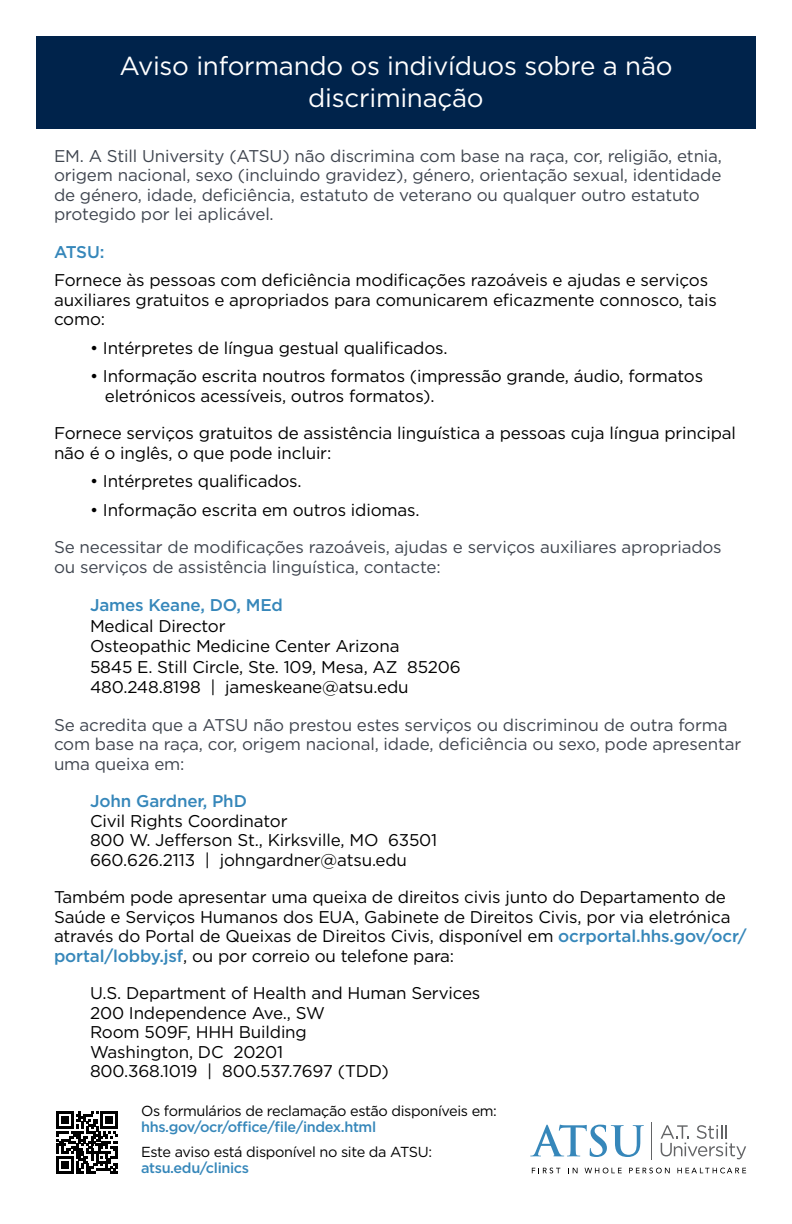
<style>
.page{position:relative;width:792px;height:1224px;background:#fff}
.page>*{position:absolute;margin:0;border:0;box-sizing:border-box;transform-origin:0 0}
.t1{font:26px/32px "Gotham";letter-spacing:-.01em;color:#fff;text-align:center}
.t2{font:17px/19.4px "Gotham";letter-spacing:-.01em;color:#000}
.t3{font:17px/19.4px "Gotham";letter-spacing:-.01em;color:#3f454f}
.t4{font:500 17px "Gotham";letter-spacing:-.01em;color:#3687ba}
.t5{font:14.4px "Gotham";letter-spacing:-.025em;color:#000}
.t6{font:500 14.4px "Gotham";letter-spacing:-.025em;color:#3687ba}
.s1{font-weight:500;color:#3687ba}
</style>
<div class="page">
<div style="left:36px;top:36px;width:720px;height:92px;background:#00234b"></div>
<svg style="left:530px;top:1125px;width:114px;height:32px"></svg>
<svg style="left:661px;top:1125px;width:85px;height:34px"></svg>
<hr style="left:651px;top:1122px;width:1px;height:37px;background:#636466">
<svg style="left:532px;top:1168px;width:28px;height:5px"></svg>
<svg style="left:568px;top:1168px;width:10px;height:5px"></svg>
<svg style="left:585px;top:1168px;width:37px;height:5px"></svg>
<svg style="left:629px;top:1168px;width:41px;height:5px"></svg>
<svg style="left:677px;top:1168px;width:69px;height:5px"></svg>
<svg style="left:56px;top:1112px;width:62px;height:61px"></svg>
<div style="left:61px;top:1161px;width:8px;height:8px;background:#000"></div>
<h1 class="t1" style="left:119px;top:50px;width:555px">Aviso informando os indivíduos sobre a não discriminação</h1>
<p class="t3" style="left:54px;top:146px;width:670px">EM. A Still University (ATSU) não discrimina com base na raça, cor, religião, etnia, origem nacional, sexo (incluindo gravidez), género, orientação sexual, identidade de género, idade, deficiência, estatuto de veterano ou qualquer outro estatuto protegido por lei aplicável.</p>
<p class="t4" style="left:54px;top:241px;width:52px">ATSU:</p>
<p class="t2" style="left:54px;top:270px;width:665px">Fornece às pessoas com deficiência modificações razoáveis e ajudas e serviços auxiliares gratuitos e apropriados para comunicarem eficazmente connosco, tais como:</p>
<p class="t2" style="left:90px;top:338px;width:359px">• Intérpretes de língua gestual qualificados.</p>
<p class="t2" style="left:105px;top:366px;width:600px;text-indent:-15px">• Informação escrita noutros formatos (impressão grande, áudio, formatos eletrónicos acessíveis, outros formatos).</p>
<p class="t2" style="left:54px;top:423px;width:683px">Fornece serviços gratuitos de assistência linguística a pessoas cuja língua principal não é o inglês, o que pode incluir:</p>
<p class="t2" style="left:90px;top:471px;width:213px">• Intérpretes qualificados.</p>
<p class="t2" style="left:90px;top:500px;width:331px">• Informação escrita em outros idiomas.</p>
<p class="t3" style="left:54px;top:537px;width:669px">Se necessitar de modificações razoáveis, ajudas e serviços auxiliares apropriados ou serviços de assistência linguística, contacte:</p>
<p class="t4" style="left:90px;top:594px;width:194px">James Keane, DO, MEd</p>
<p class="t2" style="left:90px;top:615px;width:372px;line-height:20.6px">Medical Director<br>Osteopathic Medicine Center Arizona<br>5845 E. Still Circle, Ste. 109, Mesa, AZ 85206<br>480.248.8198 | jameskeane@atsu.edu</p>
<p class="t3" style="left:54px;top:715px;width:689px">Se acredita que a ATSU não prestou estes serviços ou discriminou de outra forma com base na raça, cor, origem nacional, idade, deficiência ou sexo, pode apresentar uma queixa em:</p>
<p class="t4" style="left:90px;top:790px;width:158px">John Gardner, PhD</p>
<p class="t2" style="left:90px;top:811px;width:349px">Civil Rights Coordinator<br>800 W. Jefferson St., Kirksville, MO 63501<br>660.626.2113 | johngardner@atsu.edu</p>
<p class="t2" style="left:54px;top:887px;width:694px">Também pode apresentar uma queixa de direitos civis junto do Departamento de Saúde e Serviços Humanos dos EUA, Gabinete de Direitos Civis, por via eletrónica através do Portal de Queixas de Direitos Civis, disponível em <span class="s1">ocrportal.hhs.gov/ocr/ portal/lobby.jsf</span>, ou por correio ou telefone para:</p>
<p class="t2" style="left:90px;top:983px;width:392px">U.S. Department of Health and Human Services<br>200 Independence Ave., SW<br>Room 509F, HHH Building<br>Washington, DC 20201<br>800.368.1019 | 800.537.7697 (TDD)</p>
<p class="t5" style="left:141px;top:1102px;width:357px">Os formulários de reclamação estão disponíveis em:</p>
<p class="t6" style="left:141px;top:1117px;width:237px">hhs.gov/ocr/office/file/index.html</p>
<p class="t5" style="left:141px;top:1143px;width:292px">Este aviso está disponível no site da ATSU:</p>
<p class="t6" style="left:141px;top:1158px;width:109px">atsu.edu/clinics</p>
</div>
